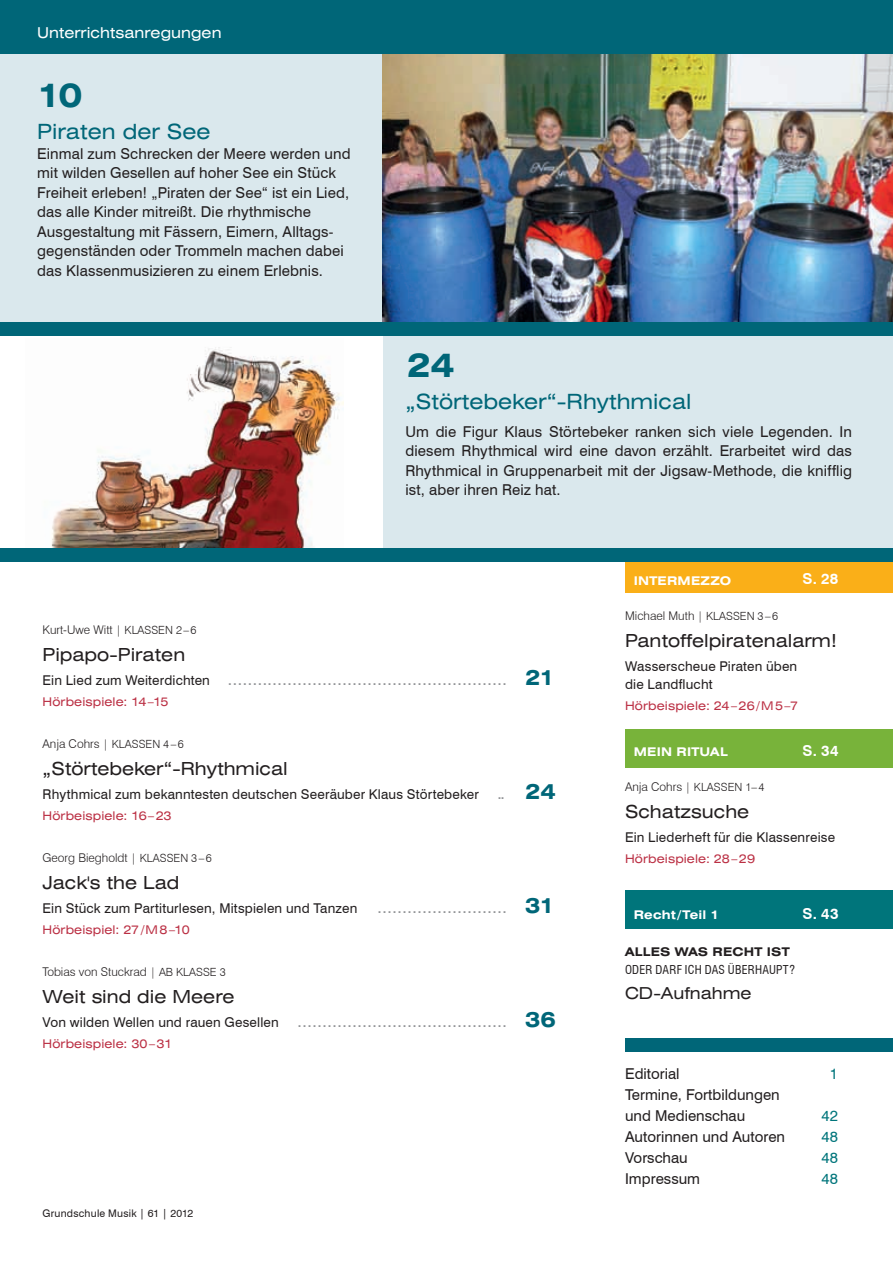
<style>
.page{position:relative;width:893px;height:1263px;background:#fff}
.page>*{position:absolute;margin:0;border:0;box-sizing:border-box;transform-origin:0 0}
.t1{font:700 expanded 33px "Swiss 721 BT";color:#006678}
.t2{font:expanded 21px "Swiss 721 BT";color:#006678}
.t3{font:expanded 18px "Swiss 721 BT";color:#231f20}
.t4{font:expanded 16.5px "Swiss 721 BT";color:#231f20}
.t5{font:15px/19.5px "Swiss 721 BT";letter-spacing:.005em;color:#231f20}
.t6{font:expanded 15px "Swiss 721 BT";color:#939598}
.t7{font:expanded 15px "Swiss 721 BT";color:#fff}
.t8{font:700 15px "Swiss 721 BT";color:#fff}
.t9{font:15px "Swiss 721 BT";color:#00757b}
.t10{font:13.5px/18px "Swiss 721 BT";letter-spacing:.015em;color:#231f20}
.t11{font:expanded 12px "Swiss 721 BT";letter-spacing:.01em;color:#bb3044}
.t12{font:300 12px "Swiss 721 BT";color:#231f20}
.t13{font:700 expanded 12px "Swiss 721 BT";letter-spacing:.015em;color:#fff}
.t14{font:condensed 12px "Swiss 721 BT";letter-spacing:.015em;color:#231f20}
.t15{font:700 expanded 12px "Swiss 721 BT";color:#231f20}
.t16{font:300 11.25px "Swiss 721 BT";color:#231f20}
.t17{font:10.5px "Swiss 721 BT";letter-spacing:.02em;color:#231f20}
.s1{font-size:11.25px}
.s2{font-stretch:normal;font-size:13.5px;color:#231f20}
.s3{font-weight:700;font-size:21px;color:#006678}
.s4{font-size:12px}
.s5{font-stretch:expanded;font-size:15px;color:#939598}
.s6{font-weight:700;font-stretch:expanded;font-size:21px;color:#006678}
.s7{color:#00757b}
</style>
<div class="page">
<div style="left:625px;top:890px;width:268px;height:38px;background:#00757b"></div>
<div style="left:625px;top:554px;width:268px;height:39px;background:#faaf18"></div>
<div style="left:0;top:28px;width:893px;height:526px;background:#dae8ed"></div>
<div style="left:0;top:325px;width:382px;height:230px;background:#fff"></div>
<img style="left:51px;top:347px;width:293px;height:201px">
<img style="left:383px;top:54px;width:510px;height:268px">
<hr style="left:0;top:332px;width:1px;height:222px;background:#006678">
<div style="left:0;top:0;width:893px;height:54px;background:#006678"></div>
<div style="left:0;top:322px;width:893px;height:14px;background:#006678"></div>
<div style="left:0;top:548px;width:893px;height:13px;background:#006678"></div>
<div style="left:625px;top:1039px;width:268px;height:13px;background:#006678"></div>
<div style="left:625px;top:729px;width:268px;height:39px;background:#78b33a"></div>
<hr style="left:0;top:0;width:1px;height:54px;background:#d1232a">
<p class="t7" style="left:37px;top:24px;width:186px">Unterrichtsanregungen</p>
<h1 class="t1" style="left:37px;top:75px;width:47px">10</h1>
<h2 class="t2" style="left:37px;top:119px;width:175px">Piraten der See</h2>
<p class="t5" style="left:37px;top:144px;width:315px">Einmal zum Schrecken der Meere werden und mit wilden Gesellen auf hoher See ein Stück Freiheit erleben! „Piraten der See“ ist ein Lied, das alle Kinder mitreißt. Die rhythmische Ausgestaltung mit Fässern, Eimern, Alltags&shy;gegenständen oder Trommeln machen dabei das Klassenmusizieren zu einem Erlebnis.</p>
<h1 class="t1" style="left:407px;top:346px;width:49px">24</h1>
<h2 class="t2" style="left:405px;top:389px;width:288px">„Störtebeker“-Rhythmical</h2>
<p class="t5" style="left:405px;top:421px;width:448px;text-align:justify">Um die Figur Klaus Störtebeker ranken sich viele Legenden. In diesem Rhythmical wird eine davon erzählt. Erarbeitet wird das Rhythmical in Gruppenarbeit mit der Jigsaw-Methode, die knifflig ist, aber ihren Reiz hat.</p>
<p class="t12" style="left:43px;top:622px;width:155px">kurt-Uwe Witt <span class="s1">| kLASSEn 2 – 6</span></p>
<p class="t3" style="left:43px;top:643px;width:144px">Pipapo-Piraten</p>
<p class="t6" style="left:43px;top:670px;width:514px"><span class="s2">Ein Lied zum Weiterdichten</span> ........................................................ <span class="s3">21</span></p>
<p class="t11" style="left:43px;top:694px;width:128px">Hörbeispiele: 14 –15</p>
<p class="t16" style="left:43px;top:737px;width:143px"><span class="s4">Anja Cohrs</span> | kLASSEn 4 – 6</p>
<p class="t3" style="left:43px;top:757px;width:247px">„Störtebeker“-Rhythmical</p>
<p class="t10" style="left:43px;top:785px;width:515px">Rhythmical zum bekanntesten deutschen Seeräuber Klaus Störtebeker <span class="s5">..</span> <span class="s6">24</span></p>
<p class="t11" style="left:43px;top:808px;width:131px">Hörbeispiele: 16 – 23</p>
<p class="t12" style="left:43px;top:850px;width:171px">Georg Biegholdt <span class="s1">| kLASSEn 3 – 6</span></p>
<p class="t3" style="left:43px;top:871px;width:138px">Jack's the Lad</p>
<p class="t10" style="left:43px;top:899px;width:316px">Ein Stück zum Partiturlesen, Mitspielen und Tanzen</p>
<p class="t6" style="left:377px;top:898px;width:179px">.......................... <span class="s3">31</span></p>
<p class="t11" style="left:43px;top:922px;width:149px">Hörbeispiel: 27 / M 8 –10</p>
<p class="t12" style="left:43px;top:964px;width:185px">tobias von Stuckrad <span class="s1">| AB kLASSE 3</span></p>
<p class="t3" style="left:43px;top:985px;width:194px">Weit sind die Meere</p>
<p class="t6" style="left:43px;top:1012px;width:515px"><span class="s2">Von wilden Wellen und rauen Gesellen</span> .......................................... <span class="s3">36</span></p>
<p class="t11" style="left:43px;top:1036px;width:131px">Hörbeispiele: 30 – 31</p>
<p class="t17" style="left:43px;top:1207px;width:152px">Grundschule Musik | 61 | 2012</p>
<p class="t8" style="left:802px;top:570px;width:37px">S. 28</p>
<p class="t13" style="left:634px;top:573px;width:99px">INTERMEZZO</p>
<p class="t12" style="left:625px;top:608px;width:154px">michael muth <span class="s1">| kLASSEn 3 – 6</span></p>
<p class="t3" style="left:625px;top:629px;width:213px">Pantoffelpiratenalarm!</p>
<p class="t10" style="left:625px;top:657px;width:174px">Wasserscheue Piraten üben die Landflucht</p>
<p class="t11" style="left:625px;top:698px;width:174px">Hörbeispiele: 24 – 26 / M 5 –7</p>
<p class="t8" style="left:802px;top:742px;width:38px">S. 34</p>
<p class="t13" style="left:634px;top:745px;width:96px">MEIN RITUAL</p>
<p class="t16" style="left:625px;top:780px;width:141px"><span class="s4">Anja Cohrs</span> | kLASSEn 1– 4</p>
<p class="t3" style="left:625px;top:801px;width:126px">Schatzsuche</p>
<p class="t10" style="left:625px;top:828px;width:212px">Ein Liederheft für die Klassenreise</p>
<p class="t11" style="left:625px;top:852px;width:131px">Hörbeispiele: 28 – 29</p>
<p class="t13" style="left:634px;top:907px;width:126px">Recht / Teil 1 <span class="s7">eihe:</span></p>
<p class="t15" style="left:625px;top:944px;width:166px">ALLES WAS RECHT IST</p>
<p class="t14" style="left:625px;top:962px;width:171px">ODER DARF ICH DAS ÜBERHAUPT?</p>
<p class="t4" style="left:625px;top:983px;width:128px">CD-Aufnahme</p>
<p class="t8" style="left:802px;top:905px;width:38px">S. 43</p>
<p class="t5" style="left:625px;top:1063px;width:56px">Editorial</p>
<p class="t9" style="left:830px;top:1064px;width:10px">1</p>
<p class="t5" style="left:625px;top:1084px;width:156px;line-height:21px">Termine, Fortbildungen und Medienschau</p>
<p class="t9" style="left:822px;top:1106px;width:18px">42</p>
<p class="t5" style="left:625px;top:1126px;width:162px">Autorinnen und Autoren</p>
<p class="t9" style="left:822px;top:1127px;width:18px">48</p>
<p class="t5" style="left:625px;top:1147px;width:64px">Vorschau</p>
<p class="t9" style="left:822px;top:1148px;width:18px">48</p>
<p class="t5" style="left:625px;top:1168px;width:77px">Impressum</p>
<p class="t9" style="left:822px;top:1169px;width:18px">48</p>
</div>
